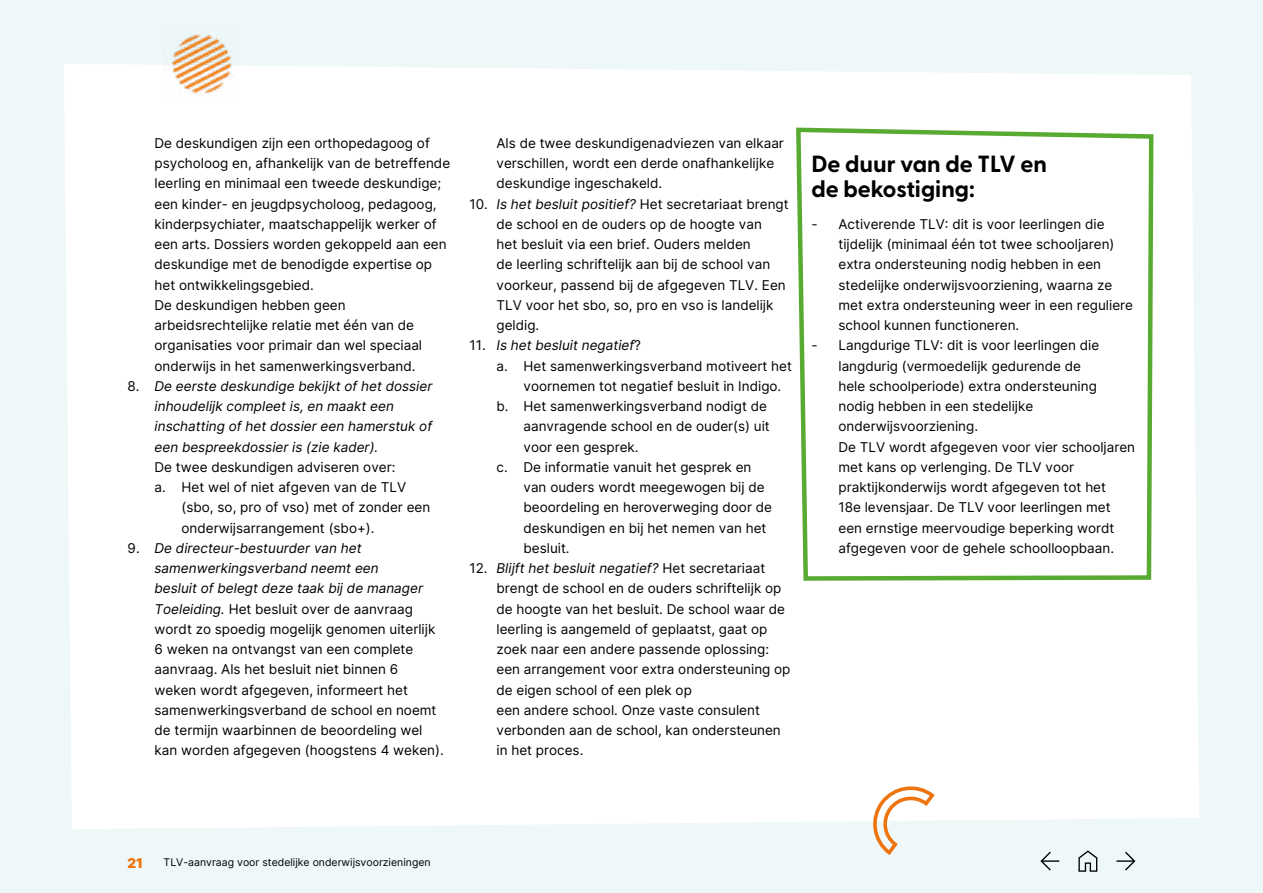
<style>
.page{position:relative;width:1263px;height:893px;background:#eff8f8}
.page>*{position:absolute;margin:0;border:0;box-sizing:border-box;transform-origin:0 0}
.t1{font:700 23.4px/25.5px "Greycliff CF";color:#000}
.t2{font:13.5px/20.2px "Inter";color:#000}
.t3{font:13.5px "Inter";color:#ee740d}
.t4{font:10.5px "Inter";color:#000}
</style>
<div class="page">
<div style="left:64px;top:64px;width:1135px;height:765px;background:#fff"></div>
<svg style="left:1078px;top:850px;width:19px;height:22px"></svg>
<svg style="left:1116px;top:852px;width:19px;height:18px"></svg>
<svg style="left:1040px;top:852px;width:19px;height:18px"></svg>
<img style="left:164px;top:34px;width:76px;height:68px">
<div style="left:794px;top:125px;width:362px;height:458px;background:#fff"></div>
<svg style="left:870px;top:782px;width:67px;height:73px"></svg>
<p class="t2" style="left:155px;top:132px;width:297px">De deskundigen zijn een orthopedagoog of psycholoog en, afhankelijk van de betreffende leerling en minimaal een tweede deskundige; een kinder- en jeugdpsycholoog, pedagoog, kinderpsychiater, maatschappelijk werker of een arts. Dossiers worden gekoppeld aan een deskundige met de benodigde expertise op het ontwikkelingsgebied.<br>De deskundigen hebben geen arbeidsrechtelijke relatie met één van de organisaties voor primair dan wel speciaal onderwijs in het samenwerkingsverband.</p>
<p class="t2" style="left:155px;top:375px;width:279px;text-indent:-27px">8. De eerste deskundige bekijkt of het dossier inhoudelijk compleet is, en maakt een inschatting of het dossier een hamerstuk of een bespreekdossier is (zie kader).<br>De twee deskundigen adviseren over:<br>a. Het wel of niet afgeven van de TLV</p>
<p class="t2" style="left:182px;top:497px;width:250px">(sbo, so, pro of vso) met of zonder een onderwijsarrangement (sbo+).</p>
<p class="t2" style="left:155px;top:537px;width:291px;text-indent:-27px">9. De directeur-bestuurder van het samenwerkingsverband neemt een<br>besluit of belegt deze taak bij de manager Toeleiding. Het besluit over de aanvraag wordt zo spoedig mogelijk genomen uiterlijk 6 weken na ontvangst van een complete aanvraag. Als het besluit niet binnen 6<br>weken wordt afgegeven, informeert het samenwerkingsverband de school en noemt de termijn waarbinnen de beoordeling wel kan worden afgegeven (hoogstens 4 weken).</p>
<p class="t2" style="left:496px;top:132px;width:289px">Als de twee deskundigenadviezen van elkaar verschillen, wordt een derde onafhankelijke deskundige ingeschakeld.</p>
<p class="t2" style="left:496px;top:193px;width:294px;text-indent:-27px">10. Is het besluit positief? Het secretariaat brengt de school en de ouders op de hoogte van<br>het besluit via een brief. Ouders melden<br>de leerling schriftelijk aan bij de school van voorkeur, passend bij de afgegeven TLV. Een TLV voor het sbo, so, pro en vso is landelijk geldig.</p>
<p class="t2" style="left:469px;top:335px;width:173px">11. Is het besluit negatief?</p>
<p class="t2" style="left:496px;top:355px;width:297px">a. Het samenwerkingsverband motiveert het</p>
<p class="t2" style="left:523px;top:375px;width:259px">voornemen tot negatief besluit in Indigo.</p>
<p class="t2" style="left:496px;top:396px;width:272px">b. Het samenwerkingsverband nodigt de</p>
<p class="t2" style="left:523px;top:416px;width:248px">aanvragende school en de ouder(s) uit</p>
<p class="t2" style="left:523px;top:436px;width:117px">voor een gesprek.</p>
<p class="t2" style="left:496px;top:456px;width:256px">c. De informatie vanuit het gesprek en</p>
<p class="t2" style="left:523px;top:477px;width:243px">van ouders wordt meegewogen bij de</p>
<p class="t2" style="left:523px;top:497px;width:250px">beoordeling en heroverweging door de</p>
<p class="t2" style="left:523px;top:517px;width:245px">deskundigen en bij het nemen van het</p>
<p class="t2" style="left:523px;top:537px;width:48px">besluit.</p>
<p class="t2" style="left:496px;top:558px;width:295px;text-indent:-27px">12. Blijft het besluit negatief? Het secretariaat brengt de school en de ouders schriftelijk op de hoogte van het besluit. De school waar de leerling is aangemeld of geplaatst, gaat op zoek naar een andere passende oplossing: een arrangement voor extra ondersteuning op de eigen school of een plek op<br>een andere school. Onze vaste consulent verbonden aan de school, kan ondersteunen in het proces.</p>
<h1 class="t1" style="left:811px;top:149px;width:237px">De duur van de TLV en de bekostiging:</h1>
<p class="t2" style="left:838px;top:213px;width:296px;text-indent:-27px">- Activerende TLV: dit is voor leerlingen die tijdelijk (minimaal één tot twee schooljaren) extra ondersteuning nodig hebben in een stedelijke onderwijsvoorziening, waarna ze met extra ondersteuning weer in een reguliere school kunnen functioneren.</p>
<p class="t2" style="left:838px;top:335px;width:298px;text-indent:-27px">- Langdurige TLV: dit is voor leerlingen die langdurig (vermoedelijk gedurende de<br>hele schoolperiode) extra ondersteuning nodig hebben in een stedelijke onderwijsvoorziening.<br>De TLV wordt afgegeven voor vier schooljaren met kans op verlenging. De TLV voor praktijkonderwijs wordt afgegeven tot het<br>18e levensjaar. De TLV voor leerlingen met een ernstige meervoudige beperking wordt afgegeven voor de gehele schoolloopbaan.</p>
<p class="t3" style="left:128px;top:853px;width:17px">21</p>
<p class="t4" style="left:164px;top:855px;width:268px">TLV-aanvraag voor stedelijke onderwijsvoorzieningen</p>
</div>
